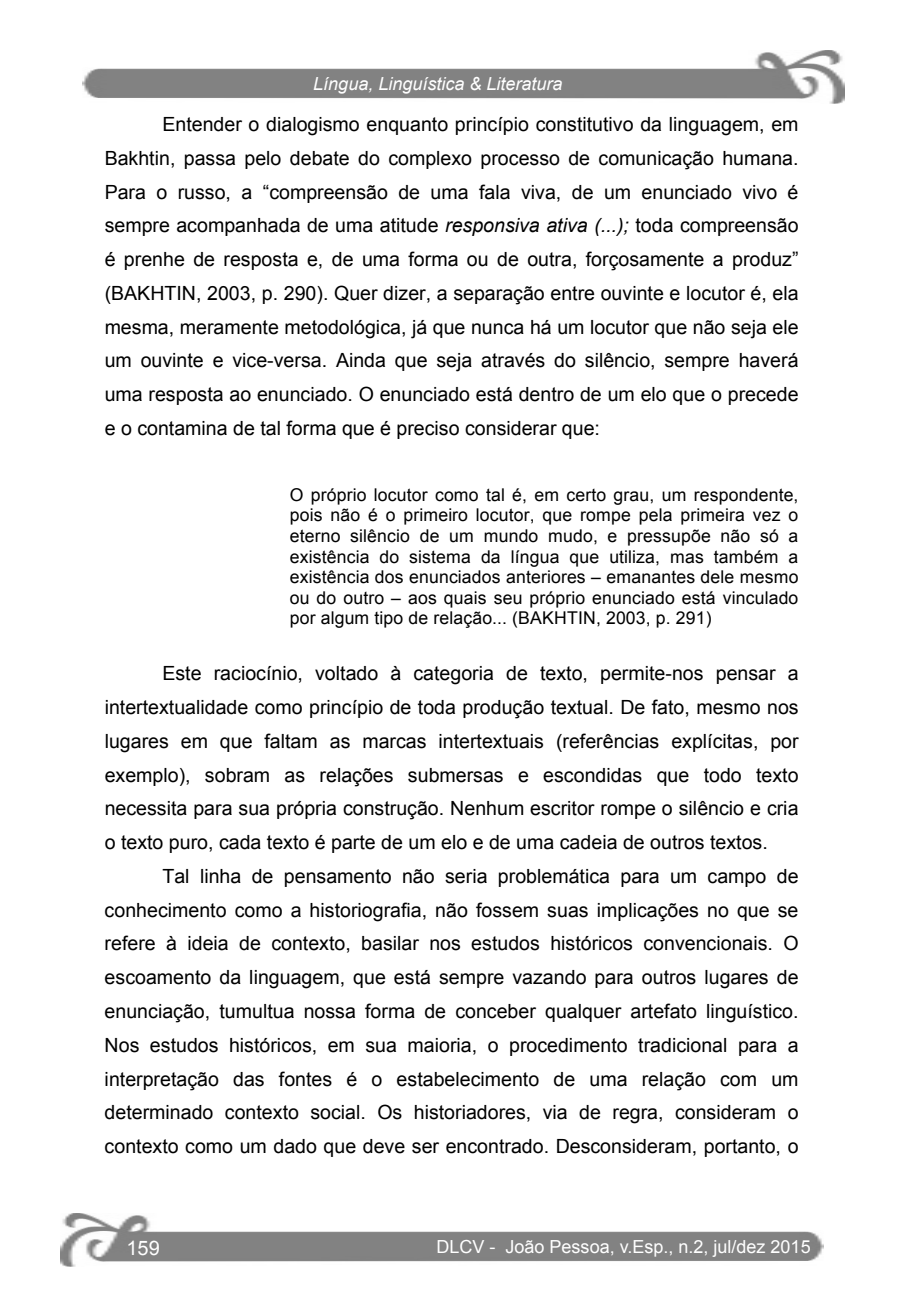
<style>
.page{position:relative;width:908px;height:1304px;background:#fff}
.page>*{position:absolute;margin:0;border:0;box-sizing:border-box;transform-origin:0 0}
.t1{font:20px "Arial";color:#fff}
.t2{font:19.6px/33.8px "Arial";color:#000;text-align:justify}
.t3{font:18px "Arial";color:#fff}
.t4{font:italic 18px "Arial";color:#fff}
.t5{font:17.6px/20.6px "Arial";letter-spacing:.01em;color:#000;text-align:justify}
.s1{font-style:italic}
</style>
<div class="page">
<img style="left:60px;top:1214px;width:763px;height:53px">
<img style="left:82px;top:51px;width:761px;height:53px">
<p class="t4" style="left:313px;top:72px;width:251px">Língua, Linguística &amp; Literatura</p>
<p class="t2" style="left:105px;top:107px;width:695px;text-indent:58px">Entender o dialogismo enquanto princípio constitutivo da linguagem, em Bakhtin, passa pelo debate do complexo processo de comunicação humana.<br>Para o russo, a “compreensão de uma fala viva, de um enunciado vivo é sempre acompanhada de uma atitude <span class="s1">responsiva ativa (...);</span> toda compreensão é prenhe de resposta e, de uma forma ou de outra, forçosamente a produz” (BAKHTIN, 2003, p. 290). Quer dizer, a separação entre ouvinte e locutor é, ela mesma, meramente metodológica, já que nunca há um locutor que não seja ele um ouvinte e vice-versa. Ainda que seja através do silêncio, sempre haverá uma resposta ao enunciado. O enunciado está dentro de um elo que o precede e o contamina de tal forma que é preciso considerar que:</p>
<p class="t5" style="left:290px;top:484px;width:510px">O próprio locutor como tal é, em certo grau, um respondente, pois não é o primeiro locutor, que rompe pela primeira vez o eterno silêncio de um mundo mudo, e pressupõe não só a existência do sistema da língua que utiliza, mas também a existência dos enunciados anteriores – emanantes dele mesmo ou do outro – aos quais seu próprio enunciado está vinculado por algum tipo de relação... (BAKHTIN, 2003, p. 291)</p>
<p class="t2" style="left:162px;top:657px;width:637px">Este raciocínio, voltado à categoria de texto, permite-nos pensar a</p>
<p class="t2" style="left:105px;top:690px;width:695px">intertextualidade como princípio de toda produção textual. De fato, mesmo nos</p>
<p class="t2" style="left:105px;top:724px;width:695px">lugares em que faltam as marcas intertextuais (referências explícitas, por</p>
<p class="t2" style="left:105px;top:758px;width:695px">exemplo), sobram as relações submersas e escondidas que todo texto</p>
<p class="t2" style="left:105px;top:792px;width:695px">necessita para sua própria construção. Nenhum escritor rompe o silêncio e cria</p>
<p class="t2" style="left:105px;top:825px;width:664px">o texto puro, cada texto é parte de um elo e de uma cadeia de outros textos.</p>
<p class="t2" style="left:162px;top:860px;width:637px">Tal linha de pensamento não seria problemática para um campo de</p>
<p class="t2" style="left:105px;top:893px;width:695px">conhecimento como a historiografia, não fossem suas implicações no que se</p>
<p class="t2" style="left:105px;top:927px;width:695px">refere à ideia de contexto, basilar nos estudos históricos convencionais. O</p>
<p class="t2" style="left:105px;top:961px;width:695px">escoamento da linguagem, que está sempre vazando para outros lugares de</p>
<p class="t2" style="left:105px;top:995px;width:695px">enunciação, tumultua nossa forma de conceber qualquer artefato linguístico.</p>
<p class="t2" style="left:105px;top:1028px;width:695px">Nos estudos históricos, em sua maioria, o procedimento tradicional para a</p>
<p class="t2" style="left:105px;top:1062px;width:695px">interpretação das fontes é o estabelecimento de uma relação com um</p>
<p class="t2" style="left:105px;top:1096px;width:695px">determinado contexto social. Os historiadores, via de regra, consideram o</p>
<p class="t2" style="left:105px;top:1130px;width:695px">contexto como um dado que deve ser encontrado. Desconsideram, portanto, o</p>
<p class="t1" style="left:126px;top:1234px;width:35px">159</p>
<p class="t3" style="left:436px;top:1235px;width:375px">DLCV - João Pessoa, v.Esp., n.2, jul/dez 2015</p>
</div>
